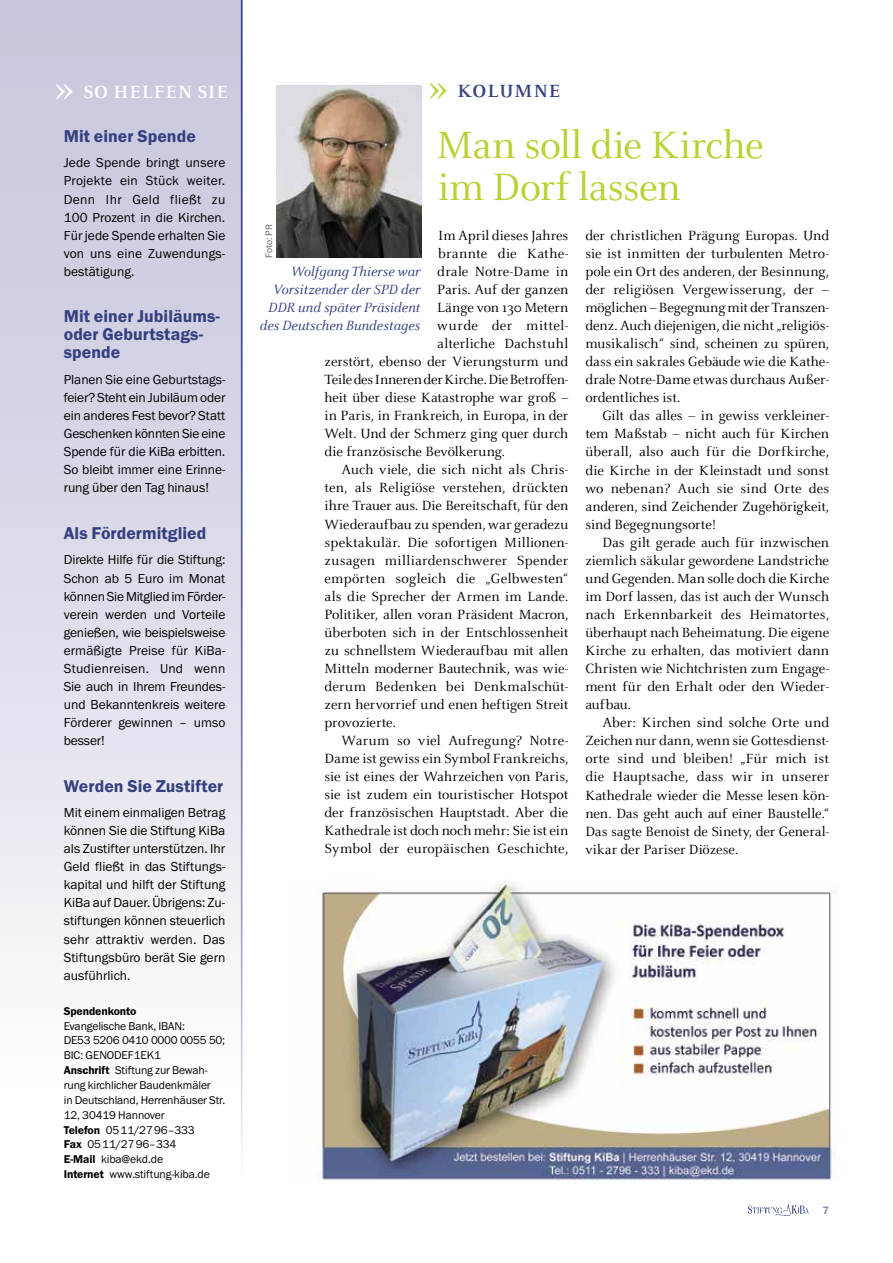
<style>
.page{position:relative;width:893px;height:1263px;background:#fff}
.page>*{position:absolute;margin:0;border:0;box-sizing:border-box;transform-origin:0 0}
.t1{font:42px/42px "Celeste OT";letter-spacing:-.01em;color:#bbd033}
.t2{font:700 19.5px "Celeste OT";letter-spacing:.045em;color:#fff}
.t3{font:700 19.5px "Celeste OT";letter-spacing:.055em;color:#333f7f}
.t4{font:17.7px/18px "Franklin Gothic URW Dem";letter-spacing:.005em;color:#333f7f}
.t5{font:14.7px/18px "Celeste OT";color:#000;text-align:justify}
.t6{font:italic 14.7px/18px "Celeste OT";color:#333f7f;text-align:right}
.t7{font:14.7px "Celeste OT";letter-spacing:-.02em;color:#000}
.t8{font:14.7px "Celeste OT";letter-spacing:.02em;color:#000}
.t9{font:14.7px "Celeste OT";letter-spacing:.025em;color:#000}
.t10{font:13.5px/18px "Franklin Gothic URW Boo";color:#000;text-align:justify}
.t11{font:11.7px/14.9px "Franklin Gothic URW Boo";letter-spacing:-.01em;color:#000}
.t12{font:11.7px "Franklin Gothic URW Dem";letter-spacing:-.01em;color:#000}
.t13{font:11.25px "Franklin Gothic URW Dem";color:#8a8cb7}
.t14{font:9.75px "Franklin Gothic URW Boo";letter-spacing:-.01em;color:#636363}
.s1{font-family:"Times";font-weight:400;font-size:40.5px}
.s2{font-family:"Times";font-weight:400;font-size:40.5px;color:#bbd033}
.s3{font-family:"Franklin Gothic URW Dem"}
</style>
<div class="page">
<img style="left:748px;top:1205px;width:60px;height:11px">
<img style="left:277px;top:85px;width:144px;height:173px">
<div style="left:0;top:0;width:242px;height:1263px;background:linear-gradient(to bottom,#c2c2da,#fff)"></div>
<hr style="left:241px;top:0;width:1px;height:1181px;background:#fff">
<img style="left:317px;top:880px;width:520px;height:301px">
<h2 class="t2" style="left:54px;top:80px;width:175px"><span class="s1">»</span> SO HELFEN SIE</h2>
<h2 class="t3" style="left:428px;top:80px;width:134px"><span class="s2">»</span> KOLUMNE</h2>
<p class="t4" style="left:64px;top:127px;width:134px">Mit einer Spende</p>
<p class="t10" style="left:64px;top:154px;width:163px">Jede Spende bringt unsere Projekte ein Stück weiter.<br>Denn Ihr Geld fließt zu 100 Prozent in die Kirchen.<br>Für jede Spende erhalten Sie von uns eine Zuwendungs&shy;bestätigung.</p>
<p class="t4" style="left:64px;top:307px;width:158px">Mit einer Jubiläums&shy;oder Geburtstags&shy;spende</p>
<p class="t10" style="left:64px;top:370px;width:163px">Planen Sie eine Geburtstags&shy;feier? Steht ein Jubiläum oder ein anderes Fest bevor? Statt Geschenken könnten Sie eine Spende für die KiBa erbitten.<br>So bleibt immer eine Erinne&shy;rung über den Tag hinaus!</p>
<p class="t4" style="left:64px;top:524px;width:144px">Als Fördermitglied</p>
<p class="t10" style="left:64px;top:551px;width:163px">Direkte Hilfe für die Stiftung:<br>Schon ab 5 Euro im Monat können Sie Mitglied im Förder&shy;verein werden und Vorteile genießen, wie beispielsweise ermäßigte Preise für KiBa-Studienreisen. Und wenn Sie auch in Ihrem Freundes&shy;und Bekanntenkreis weitere Förderer gewinnen – umso besser!</p>
<p class="t4" style="left:64px;top:776px;width:161px">Werden Sie Zustifter</p>
<p class="t10" style="left:64px;top:803px;width:163px">Mit einem einmaligen Betrag können Sie die Stiftung KiBa als Zustifter unterstützen. Ihr Geld fließt in das Stiftungs&shy;kapital und hilft der Stiftung KiBa auf Dauer. Übrigens: Zu&shy;stiftungen können steuerlich sehr attraktiv werden. Das Stiftungsbüro berät Sie gern ausführlich.</p>
<p class="t12" style="left:64px;top:1003px;width:74px">Spendenkonto</p>
<p class="t11" style="left:64px;top:1018px;width:163px">Evangelische Bank, IBAN:<br>DE53 5206 0410 0000 0055 50;<br>BIC: GENODEF1EK1<br><span class="s3">Anschrift</span> Stiftung zur Bewah&shy;rung kirchlicher Baudenkmäler<br>in Deutschland, Herrenhäuser Str.<br>12, 30419 Hannover<br><span class="s3">Telefon</span> 0511/2796–333<br><span class="s3">Fax</span> 0511/2796–334<br><span class="s3">E-Mail</span> kiba@ekd.de<br><span class="s3">Internet</span> www.stiftung-kiba.de</p>
<h1 class="t1" style="left:437px;top:124px;width:329px">Man soll die Kirche im Dorf lassen</h1>
<p class="t5" style="left:438px;top:226px;width:132px">Im April dieses Jahres</p>
<p class="t5" style="left:438px;top:244px;width:132px">brannte die Kathe-</p>
<p class="t5" style="left:437px;top:262px;width:133px">drale Notre-Dame in</p>
<p class="t5" style="left:437px;top:280px;width:133px">Paris. Auf der ganzen</p>
<p class="t5" style="left:437px;top:298px;width:133px">Länge von 130 Metern</p>
<p class="t9" style="left:437px;top:317px;width:133px">wurde der mittel-</p>
<p class="t5" style="left:437px;top:335px;width:133px">alterliche Dachstuhl</p>
<p class="t5" style="left:325px;top:353px;width:245px">zerstört, ebenso der Vierungsturm und</p>
<p class="t7" style="left:325px;top:371px;width:245px">Teile des Inneren der Kirche. Die Betroffen-</p>
<p class="t5" style="left:325px;top:389px;width:245px">heit über diese Katastrophe war groß –</p>
<p class="t5" style="left:325px;top:407px;width:245px">in Paris, in Frankreich, in Europa, in der</p>
<p class="t5" style="left:325px;top:425px;width:245px">Welt. Und der Schmerz ging quer durch</p>
<p class="t5" style="left:325px;top:443px;width:182px">die französische Bevölkerung.</p>
<p class="t5" style="left:342px;top:461px;width:228px">Auch viele, die sich nicht als Chris-</p>
<p class="t5" style="left:325px;top:479px;width:245px">ten, als Religiöse verstehen, drückten</p>
<p class="t5" style="left:325px;top:497px;width:245px">ihre Trauer aus. Die Bereitschaft, für den</p>
<p class="t5" style="left:325px;top:515px;width:245px">Wiederaufbau zu spenden, war geradezu</p>
<p class="t5" style="left:325px;top:533px;width:245px">spektakulär. Die sofortigen Millionen-</p>
<p class="t5" style="left:325px;top:551px;width:245px">zusagen milliardenschwerer Spender</p>
<p class="t5" style="left:325px;top:569px;width:245px">empörten sogleich die „Gelbwesten“</p>
<p class="t5" style="left:325px;top:587px;width:245px">als die Sprecher der Armen im Lande.</p>
<p class="t5" style="left:325px;top:605px;width:245px">Politiker, allen voran Präsident Macron,</p>
<p class="t5" style="left:325px;top:623px;width:245px">überboten sich in der Entschlossenheit</p>
<p class="t5" style="left:325px;top:641px;width:245px">zu schnellstem Wiederaufbau mit allen</p>
<p class="t5" style="left:325px;top:660px;width:245px">Mitteln moderner Bautechnik, was wie-</p>
<p class="t8" style="left:325px;top:678px;width:245px">derum Bedenken bei Denkmalschüt-</p>
<p class="t5" style="left:325px;top:696px;width:245px">zern hervorrief und enen heftigen Streit</p>
<p class="t5" style="left:325px;top:714px;width:73px">provozierte.</p>
<p class="t5" style="left:342px;top:732px;width:228px">Warum so viel Aufregung? Notre-</p>
<p class="t5" style="left:325px;top:750px;width:245px">Dame ist gewiss ein Symbol Frankreichs,</p>
<p class="t5" style="left:325px;top:768px;width:245px">sie ist eines der Wahrzeichen von Paris,</p>
<p class="t5" style="left:325px;top:786px;width:245px">sie ist zudem ein touristischer Hotspot</p>
<p class="t5" style="left:325px;top:804px;width:245px">der französischen Hauptstadt. Aber die</p>
<p class="t5" style="left:325px;top:822px;width:245px">Kathedrale ist doch noch mehr: Sie ist ein</p>
<p class="t5" style="left:325px;top:840px;width:245px">Symbol der europäischen Geschichte,</p>
<p class="t14" style="left:263px;top:258px;width:35px;rotate:-90deg">Foto: PR</p>
<p class="t6" style="left:259px;top:262px;width:162px">Wolfgang Thierse war<br>Vorsitzender der SPD der<br>DDR und später Präsident des Deutschen Bundestages</p>
<p class="t5" style="left:585px;top:226px;width:245px">der christlichen Prägung Europas. Und sie ist inmitten der turbulenten Metro&shy;pole ein Ort des anderen, der Besinnung, der religiösen Vergewisserung, der – möglichen – Begegnung mit der Transzen&shy;denz. Auch diejenigen, die nicht „religiös&shy;musikalisch“ sind, scheinen zu spüren, dass ein sakrales Gebäude wie die Kathe&shy;drale Notre-Dame etwas durchaus Außer&shy;ordentliches ist.</p>
<p class="t5" style="left:585px;top:407px;width:245px;text-indent:17px">Gilt das alles – in gewiss verkleiner&shy;tem Maßstab – nicht auch für Kirchen überall, also auch für die Dorfkirche, die Kirche in der Kleinstadt und sonst wo nebenan? Auch sie sind Orte des anderen, sind Zeichender Zugehörigkeit, sind Begegnungsorte!</p>
<p class="t5" style="left:585px;top:533px;width:245px;text-indent:17px">Das gilt gerade auch für inzwischen ziemlich säkular gewordene Landstriche und Gegenden. Man solle doch die Kirche im Dorf lassen, das ist auch der Wunsch nach Erkennbarkeit des Heimatortes, überhaupt nach Beheimatung. Die eigene Kirche zu erhalten, das motiviert dann Christen wie Nichtchristen zum Engage&shy;ment für den Erhalt oder den Wieder&shy;aufbau.</p>
<p class="t5" style="left:585px;top:714px;width:245px;text-indent:17px">Aber: Kirchen sind solche Orte und Zeichen nur dann, wenn sie Gottesdienst&shy;orte sind und bleiben! „Für mich ist die Hauptsache, dass wir in unserer Kathedrale wieder die Messe lesen kön&shy;nen. Das geht auch auf einer Baustelle.“ Das sagte Benoist de Sinety, der General&shy;vikar der Pariser Diözese.</p>
<p class="t13" style="left:823px;top:1203px;width:8px">7</p>
</div>
